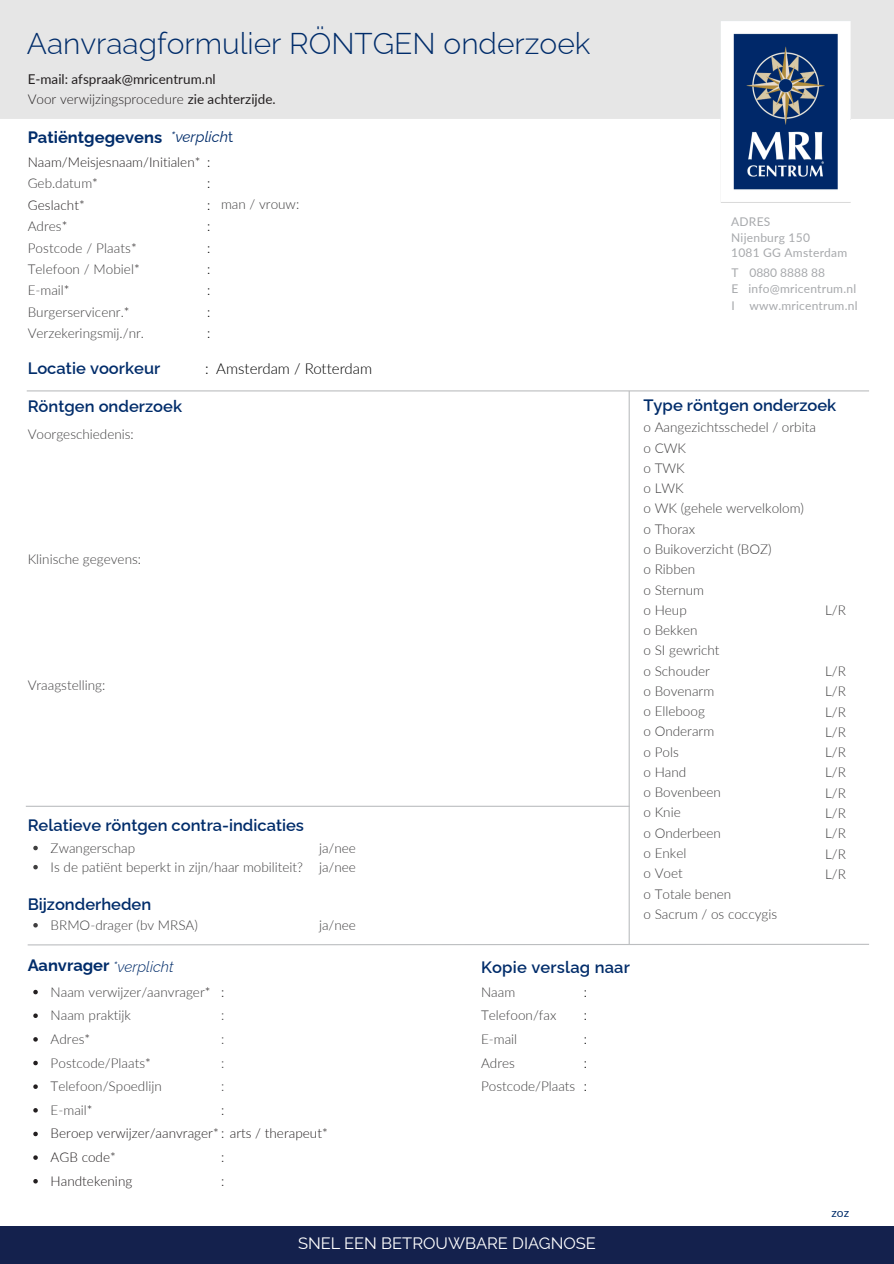
<style>
.page{position:relative;width:894px;height:1264px;background:#fff}
.page>*{position:absolute;margin:0;border:0;box-sizing:border-box;transform-origin:0 0}
.t1{font:300 30px "Raleway";color:#002c6a}
.t2{font:600 16.5px "Raleway";color:#002c6a}
.t3{font:500 16.5px "Raleway";letter-spacing:.04em;color:#fff}
.t4{font:16.5px "Raleway";color:#fff}
.t5{font:700 16.5px "Raleway";color:#002c6a}
.t6{font:300 15px "Lato";color:#000}
.t7{font:italic 300 15px "Raleway";color:#002c6a}
.t8{font:italic 15px "Raleway";color:#002c6a}
.t9{font:300 13.5px/23.7px "Lato";color:#3f3e3f}
.t10{font:300 13.5px "Lato";color:#231f20}
.t11{font:13.5px "Lato";color:#231f20}
.t12{font:300 13.5px "Lato";color:#000}
.t13{font:12px/15.8px "Lato";letter-spacing:.02em;color:#a7a9ac}
.t14{font:12px "Lato";color:#a7a9ac}
.t15{font:12px "Lato";color:#002c6a}
.s1{font-weight:400}
.s2{font-style:normal}
.s3{color:#231f20}
.s4{font-weight:700;font-style:normal;font-size:16.5px}
</style>
<div class="page">
<svg style="left:33px;top:923px;width:5px;height:4px"></svg>
<svg style="left:33px;top:845px;width:5px;height:5px"></svg>
<svg style="left:33px;top:864px;width:5px;height:5px"></svg>
<svg style="left:33px;top:989px;width:5px;height:5px"></svg>
<svg style="left:33px;top:1013px;width:5px;height:4px"></svg>
<svg style="left:33px;top:1037px;width:5px;height:4px"></svg>
<svg style="left:33px;top:1060px;width:5px;height:5px"></svg>
<svg style="left:33px;top:1084px;width:5px;height:4px"></svg>
<svg style="left:33px;top:1108px;width:5px;height:4px"></svg>
<svg style="left:33px;top:1131px;width:5px;height:5px"></svg>
<svg style="left:33px;top:1155px;width:5px;height:4px"></svg>
<svg style="left:33px;top:1179px;width:5px;height:4px"></svg>
<hr style="left:27px;top:390px;width:841px;height:1px;background:#bcbec0">
<hr style="left:628px;top:391px;width:1px;height:553px;background:#bcbec0">
<hr style="left:26px;top:805px;width:603px;height:1px;background:#bcbec0">
<svg style="left:27px;top:943px;width:842px;height:3px"></svg>
<div style="left:0;top:1226px;width:893px;height:37px;background:#14214d"></div>
<img style="left:0;top:0;width:893px;height:203px">
<p class="t1" style="left:27px;top:26px;width:565px">Aanvraagformulier RÖNTGEN onderzoek</p>
<p class="t11" style="left:28px;top:70px;width:189px">E-mail: afspraak@mricentrum.nl</p>
<p class="t10" style="left:28px;top:91px;width:249px">Voor verwijzingsprocedure <span class="s1">zie achterzijde.</span></p>
<p class="t8" style="left:171px;top:128px;width:64px">*verplich<span class="s2">t</span></p>
<p class="t5" style="left:28px;top:128px;width:136px">Patiëntgegevens</p>
<p class="t10" style="left:28px;top:154px;width:174px">Naam/Meisjesnaam/Initialen*</p>
<p class="t9" style="left:28px;top:171px;width:72px">Geb.datum<span class="s3">*</span></p>
<p class="t10" style="left:28px;top:196px;width:59px">Geslacht*</p>
<p class="t9" style="left:28px;top:214px;width:41px">Adres<span class="s3">*</span></p>
<h6 class="t9" style="left:28px;top:235px;width:111px">Postcode / Plaats<span class="s3">*</span></h6>
<h6 class="t9" style="left:28px;top:257px;width:114px">Telefoon / Mobiel<span class="s3">*</span></h6>
<p class="t9" style="left:28px;top:278px;width:43px">E-mail<span class="s3">*</span></p>
<p class="t9" style="left:28px;top:300px;width:103px">Burgerservicenr.<span class="s3">*</span></p>
<h4 class="t9" style="left:28px;top:321px;width:118px">Verzekeringsmij./nr.</h4>
<p class="t12" style="left:207px;top:154px;width:5px">:</p>
<p class="t12" style="left:207px;top:175px;width:5px">:</p>
<p class="t12" style="left:207px;top:196px;width:5px">:</p>
<h4 class="t12" style="left:207px;top:218px;width:5px">:</h4>
<h5 class="t12" style="left:207px;top:239px;width:5px">:</h5>
<p class="t12" style="left:207px;top:261px;width:5px">:</p>
<p class="t12" style="left:207px;top:282px;width:5px">:</p>
<p class="t12" style="left:207px;top:303px;width:5px">:</p>
<p class="t12" style="left:207px;top:325px;width:5px">:</p>
<p class="t6" style="left:205px;top:359px;width:169px">: Amsterdam / Rotterdam</p>
<p class="t9" style="left:221px;top:191px;width:80px">man / vrouw:</p>
<p class="t2" style="left:28px;top:358px;width:134px">Locatie voorkeur</p>
<p class="t2" style="left:28px;top:396px;width:156px">Röntgen onderzoek</p>
<p class="t9" style="left:28px;top:421px;width:108px">Voorgeschiedenis:</p>
<p class="t9" style="left:28px;top:546px;width:115px">Klinische gegevens:</p>
<p class="t9" style="left:28px;top:672px;width:79px">Vraagstelling:</p>
<p class="t2" style="left:28px;top:815px;width:278px">Relatieve röntgen contra-indicaties</p>
<p class="t9" style="left:51px;top:835px;width:86px">Zwangerschap</p>
<p class="t9" style="left:51px;top:854px;width:254px">Is de patiënt beperkt in zijn/haar mobiliteit?</p>
<p class="t2" style="left:28px;top:894px;width:125px">Bijzonderheden</p>
<p class="t9" style="left:51px;top:912px;width:149px">BRMO-drager (bv MRSA)</p>
<p class="t7" style="left:28px;top:957px;width:147px"><span class="s4">Aanvrager</span> *verplicht</p>
<p class="t9" style="left:319px;top:837px;width:38px;line-height:19.2px">ja/nee ja/nee</p>
<p class="t9" style="left:319px;top:913px;width:38px">ja/nee</p>
<p class="t9" style="left:51px;top:979px;width:161px">Naam verwijzer/aanvrager<span class="s3">*</span></p>
<p class="t9" style="left:51px;top:1003px;width:82px">Naam praktijk</p>
<p class="t9" style="left:51px;top:1026px;width:41px">Adres<span class="s3">*</span></p>
<p class="t9" style="left:51px;top:1050px;width:102px">Postcode/Plaats<span class="s3">*</span></p>
<p class="t9" style="left:51px;top:1074px;width:113px">Telefoon/Spoedlijn</p>
<p class="t9" style="left:51px;top:1097px;width:44px">E-mail<span class="s3">*</span></p>
<p class="t10" style="left:51px;top:1125px;width:278px">Beroep verwijzer/aanvrager* arts / therapeut*</p>
<p class="t10" style="left:51px;top:1148px;width:67px">AGB code*</p>
<p class="t10" style="left:51px;top:1172px;width:83px">Handtekening</p>
<p class="t9" style="left:221px;top:979px;width:5px;text-align:justify"><span class="s3">: </span>: : : : <span class="s3">:</span></p>
<p class="t10" style="left:221px;top:1125px;width:5px">:</p>
<p class="t10" style="left:221px;top:1148px;width:5px">:</p>
<p class="t10" style="left:221px;top:1172px;width:5px">:</p>
<p class="t2" style="left:481px;top:957px;width:150px">Kopie verslag naar</p>
<p class="t9" style="left:481px;top:979px;width:96px">Naam<br>Telefoon/fax<br>E-mail<br>Adres<br>Postcode/Plaats</p>
<p class="t12" style="left:583px;top:983px;width:5px">:</p>
<p class="t12" style="left:583px;top:1006px;width:5px">:</p>
<p class="t12" style="left:583px;top:1030px;width:5px">:</p>
<p class="t12" style="left:583px;top:1054px;width:5px">:</p>
<p class="t12" style="left:583px;top:1077px;width:5px">:</p>
<p class="t3" style="left:287px;top:1230px;width:320px">SNEL EEN BETROUWBARE DIAGNOSE</p>
<p class="t4" style="left:298px;top:1233px;width:299px">SNEL EEN BETROUWBARE DIAGNOSE</p>
<h1 class="t13" style="left:731px;top:213px;width:118px">ADRES<br>Nijenburg 150<br>1081 GG Amsterdam</h1>
<p class="t13" style="left:731px;top:264px;width:9px">T</p>
<p class="t14" style="left:749px;top:265px;width:77px">0880 8888 88</p>
<h5 class="t13" style="left:731px;top:281px;width:126px">E info@mricentrum.nl</h5>
<p class="t13" style="left:731px;top:297px;width:5px">I</p>
<p class="t13" style="left:749px;top:297px;width:109px">www.mricentrum.nl</p>
<p class="t2" style="left:643px;top:395px;width:194px">Type röntgen onderzoek</p>
<p class="t9" style="left:643px;top:415px;width:174px">o Aangezichtsschedel / orbita</p>
<p class="t9" style="left:643px;top:435px;width:44px">o CWK</p>
<p class="t9" style="left:643px;top:456px;width:43px">o TWK</p>
<p class="t9" style="left:643px;top:476px;width:42px">o LWK</p>
<p class="t9" style="left:643px;top:496px;width:162px">o WK (gehele wervelkolom)</p>
<p class="t9" style="left:643px;top:516px;width:53px">o Thorax</p>
<p class="t9" style="left:643px;top:537px;width:130px">o Buikoverzicht (BOZ)</p>
<p class="t9" style="left:643px;top:557px;width:53px">o Ribben</p>
<p class="t9" style="left:643px;top:577px;width:62px">o Sternum</p>
<p class="t9" style="left:643px;top:597px;width:45px">o Heup</p>
<p class="t9" style="left:643px;top:618px;width:56px">o Bekken</p>
<p class="t9" style="left:643px;top:638px;width:78px">o SI gewricht</p>
<p class="t9" style="left:643px;top:658px;width:68px">o Schouder</p>
<h4 class="t9" style="left:643px;top:678px;width:72px">o Bovenarm</h4>
<p class="t9" style="left:643px;top:699px;width:63px">o Elleboog</p>
<h5 class="t9" style="left:643px;top:719px;width:72px">o Onderarm</h5>
<p class="t9" style="left:643px;top:739px;width:37px">o Pols</p>
<p class="t9" style="left:643px;top:759px;width:44px">o Hand</p>
<p class="t9" style="left:643px;top:780px;width:79px">o Bovenbeen</p>
<p class="t9" style="left:643px;top:800px;width:39px">o Knie</p>
<p class="t9" style="left:643px;top:820px;width:79px">o Onderbeen</p>
<p class="t9" style="left:643px;top:841px;width:44px">o Enkel</p>
<p class="t9" style="left:643px;top:861px;width:41px">o Voet</p>
<p class="t9" style="left:643px;top:881px;width:89px">o Totale benen</p>
<p class="t9" style="left:643px;top:901px;width:135px">o Sacrum / os coccygis</p>
<p class="t9" style="left:824px;top:598px;width:22px">L/R</p>
<p class="t9" style="left:824px;top:660px;width:22px;line-height:20.2px;text-align:justify">L/R L/R L/R L/R L/R L/R L/R L/R L/R L/R</p>
<h4 class="t9" style="left:824px;top:861px;width:22px">L/R</h4>
<p class="t15" style="left:831px;top:1205px;width:19px">zoz</p>
</div>
